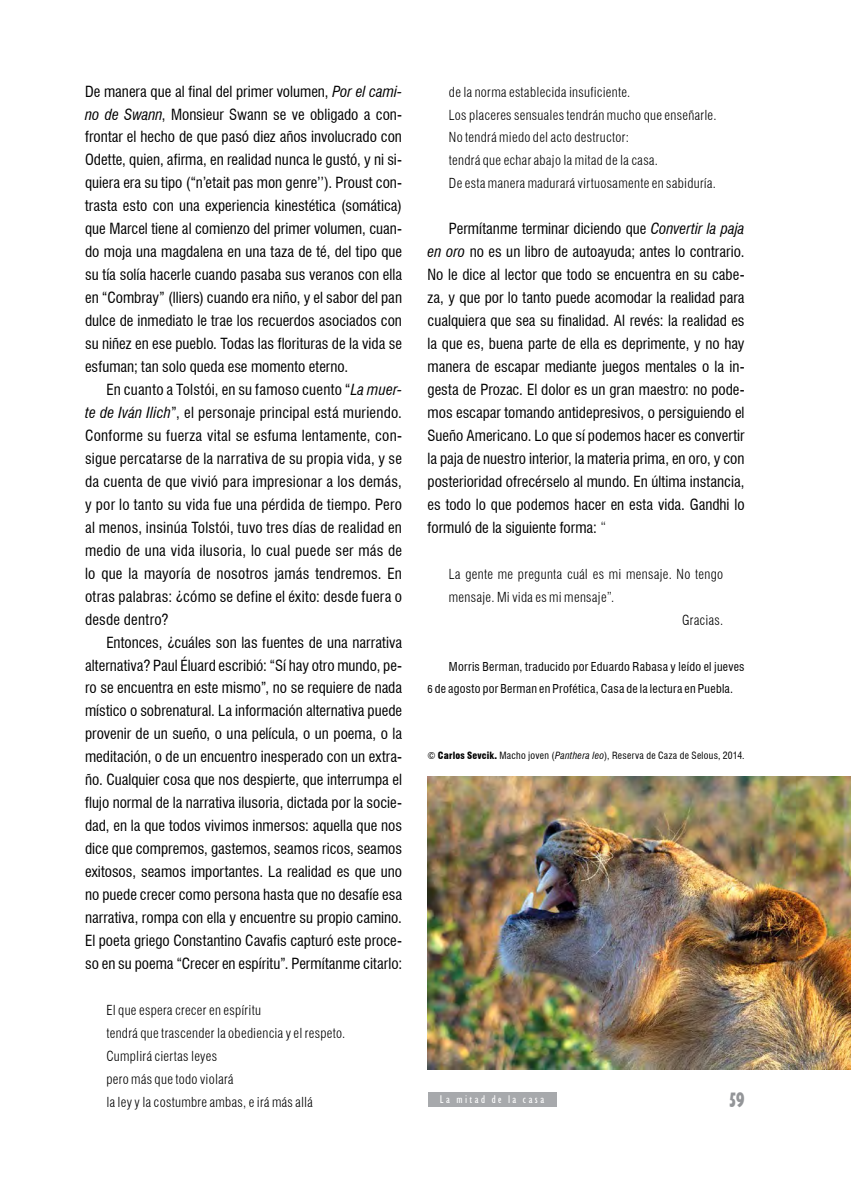
<style>
.page{position:relative;width:851px;height:1191px;background:#fff}
.page>*{position:absolute;margin:0;border:0;box-sizing:border-box;transform-origin:0 0}
.t1{font:700 condensed 21px "Humanist 521 BT Xtra";color:#939598;scale:.75 1}
.t2{font:condensed 15px/23px "Swiss 721 BT";color:#000;text-align:justify}
.t3{font:300 condensed 13.5px/23px "Swiss 721 BT";letter-spacing:.025em;color:#000}
.t4{font:condensed 12px/23px "Swiss 721 BT";letter-spacing:.025em;color:#000}
.t5{font:condensed 11.25px "Humanist 521 BT";letter-spacing:.215em;color:#fff}
.t6{font:condensed 9.75px "Swiss 721 BT";letter-spacing:.03em;color:#000}
.s1{font-style:italic}
.s2{font-weight:300}
.s3{font-size:10.5px}
.s4{font-weight:900}
</style>
<div class="page">
<img style="left:427px;top:776px;width:423px;height:293px">
<div style="left:427px;top:1092px;width:129px;height:14px;background:#a7a9ac"></div>
<p class="t2" style="left:85px;top:80px;width:318px">De manera que al final del primer volumen, <span class="s1">Por el cami-</span></p>
<p class="t2" style="left:85px;top:103px;width:318px"><span class="s1">no de Swann</span>, Monsieur Swann se ve obligado a con-</p>
<p class="t2" style="left:85px;top:125px;width:318px">frontar el hecho de que pasó diez años involucrado con</p>
<p class="t2" style="left:85px;top:148px;width:318px">Odette, quien, afirma, en realidad nunca le gustó, y ni si-</p>
<p class="t2" style="left:85px;top:171px;width:318px">quiera era su tipo (“n’etait pas mon genre’’). Proust con-</p>
<p class="t2" style="left:85px;top:194px;width:318px">trasta esto con una experiencia kinestética (somática)</p>
<p class="t2" style="left:85px;top:217px;width:318px">que Marcel tiene al comienzo del primer volumen, cuan-</p>
<p class="t2" style="left:85px;top:240px;width:318px">do moja una magdalena en una taza de té, del tipo que</p>
<p class="t2" style="left:85px;top:263px;width:318px">su tía solía hacerle cuando pasaba sus veranos con ella</p>
<p class="t2" style="left:85px;top:286px;width:318px">en “Combray” (lliers) cuando era niño, y el sabor del pan</p>
<p class="t2" style="left:85px;top:309px;width:318px">dulce de inmediato le trae los recuerdos asociados con</p>
<p class="t2" style="left:85px;top:332px;width:318px">su niñez en ese pueblo. Todas las florituras de la vida se</p>
<p class="t2" style="left:85px;top:355px;width:265px">esfuman; tan solo queda ese momento eterno.</p>
<p class="t2" style="left:106px;top:378px;width:297px">En cuanto a Tolstói, en su famoso cuento “<span class="s1">La muer-</span></p>
<p class="t2" style="left:85px;top:401px;width:318px"><span class="s1">te de Iván Ilich</span>”, el personaje principal está muriendo.</p>
<p class="t2" style="left:85px;top:424px;width:318px">Conforme su fuerza vital se esfuma lentamente, con-</p>
<p class="t2" style="left:85px;top:447px;width:318px">sigue percatarse de la narrativa de su propia vida, y se</p>
<p class="t2" style="left:85px;top:470px;width:318px">da cuenta de que vivió para impresionar a los demás,</p>
<p class="t2" style="left:85px;top:493px;width:318px">y por lo tanto su vida fue una pérdida de tiempo. Pero</p>
<p class="t2" style="left:85px;top:516px;width:318px">al menos, insinúa Tolstói, tuvo tres días de realidad en</p>
<p class="t2" style="left:85px;top:539px;width:318px">medio de una vida ilusoria, lo cual puede ser más de</p>
<p class="t2" style="left:85px;top:562px;width:318px">lo que la mayoría de nosotros jamás tendremos. En</p>
<p class="t2" style="left:85px;top:584px;width:318px">otras palabras: ¿cómo se define el éxito: desde fuera o</p>
<p class="t2" style="left:85px;top:607px;width:85px">desde dentro?</p>
<p class="t2" style="left:106px;top:630px;width:297px">Entonces, ¿cuáles son las fuentes de una narrativa</p>
<p class="t2" style="left:85px;top:653px;width:318px">alternativa? Paul Éluard escribió: “Sí hay otro mundo, pe-</p>
<p class="t2" style="left:85px;top:676px;width:318px">ro se encuentra en este mismo”, no se requiere de nada</p>
<p class="t2" style="left:85px;top:699px;width:318px">místico o sobrenatural. La información alternativa puede</p>
<p class="t2" style="left:85px;top:722px;width:318px">provenir de un sueño, o una película, o un poema, o la</p>
<p class="t2" style="left:85px;top:745px;width:318px">meditación, o de un encuentro inesperado con un extra-</p>
<p class="t2" style="left:85px;top:768px;width:318px">ño. Cualquier cosa que nos despierte, que interrumpa el</p>
<p class="t2" style="left:85px;top:791px;width:318px">flujo normal de la narrativa ilusoria, dictada por la socie-</p>
<p class="t2" style="left:85px;top:814px;width:318px">dad, en la que todos vivimos inmersos: aquella que nos</p>
<p class="t2" style="left:85px;top:837px;width:318px">dice que compremos, gastemos, seamos ricos, seamos</p>
<p class="t2" style="left:85px;top:860px;width:318px">exitosos, seamos importantes. La realidad es que uno</p>
<p class="t2" style="left:85px;top:883px;width:318px">no puede crecer como persona hasta que no desafíe esa</p>
<p class="t2" style="left:85px;top:906px;width:318px">narrativa, rompa con ella y encuentre su propio camino.</p>
<p class="t2" style="left:85px;top:929px;width:318px">El poeta griego Constantino Cavafis capturó este proce-</p>
<p class="t2" style="left:85px;top:952px;width:318px">so en su poema “Crecer en espíritu”. Permítanme citarlo:</p>
<p class="t3" style="left:106px;top:998px;width:240px">El que espera crecer en espíritu<br>tendrá que trascender la obediencia y el respeto.<br>Cumplirá ciertas leyes<br>pero más que todo violará<br>la ley y la costumbre ambas, e irá más allá</p>
<p class="t3" style="left:449px;top:80px;width:269px">de la norma establecida insuficiente.<br>Los placeres sensuales tendrán mucho que enseñarle.<br>No tendrá miedo del acto destructor:<br>tendrá que echar abajo la mitad de la casa.<br>De esta manera madurará virtuosamente en sabiduría.</p>
<p class="t2" style="left:427px;top:217px;width:318px;text-indent:21px">Permítanme terminar diciendo que <span class="s1">Convertir la paja en oro</span> no es un libro de autoayuda; antes lo contrario.<br>No le dice al lector que todo se encuentra en su cabe&shy;za, y que por lo tanto puede acomodar la realidad para cualquiera que sea su finalidad. Al revés: la realidad es la que es, buena parte de ella es deprimente, y no hay manera de escapar mediante juegos mentales o la in&shy;gesta de Prozac. El dolor es un gran maestro: no pode&shy;mos escapar tomando antidepresivos, o persiguiendo el Sueño Americano. Lo que sí podemos hacer es convertir la paja de nuestro interior, la materia prima, en oro, y con posterioridad ofrecérselo al mundo. En última instancia, es todo lo que podemos hacer en esta vida. Gandhi lo formuló de la siguiente forma: <span class="s2">“</span></p>
<p class="t3" style="left:449px;top:562px;width:276px">La gente me pregunta cuál es mi mensaje. No tengo</p>
<p class="t3" style="left:449px;top:585px;width:167px">mensaje. Mi vida es mi mensaje”.</p>
<p class="t3" style="left:682px;top:608px;width:43px">Gracias.</p>
<p class="t4" style="left:427px;top:654px;width:318px;text-indent:21px">Morris Berman, traducido por Eduardo Rabasa y leído el jueves<br><span class="s3">6</span> de agosto por Berman en Profética, Casa de la lectura en Puebla.</p>
<p class="t6" style="left:427px;top:749px;width:318px">© <span class="s4">Carlos Sevcik.</span> Macho joven (<span class="s1">Panthera leo</span>), Reserva de Caza de Selous, 2014.</p>
<p class="t5" style="left:440px;top:1092px;width:106px">La mitad de la casa</p>
<p class="t1" style="left:729px;top:1086px;width:22px">59</p>
</div>
